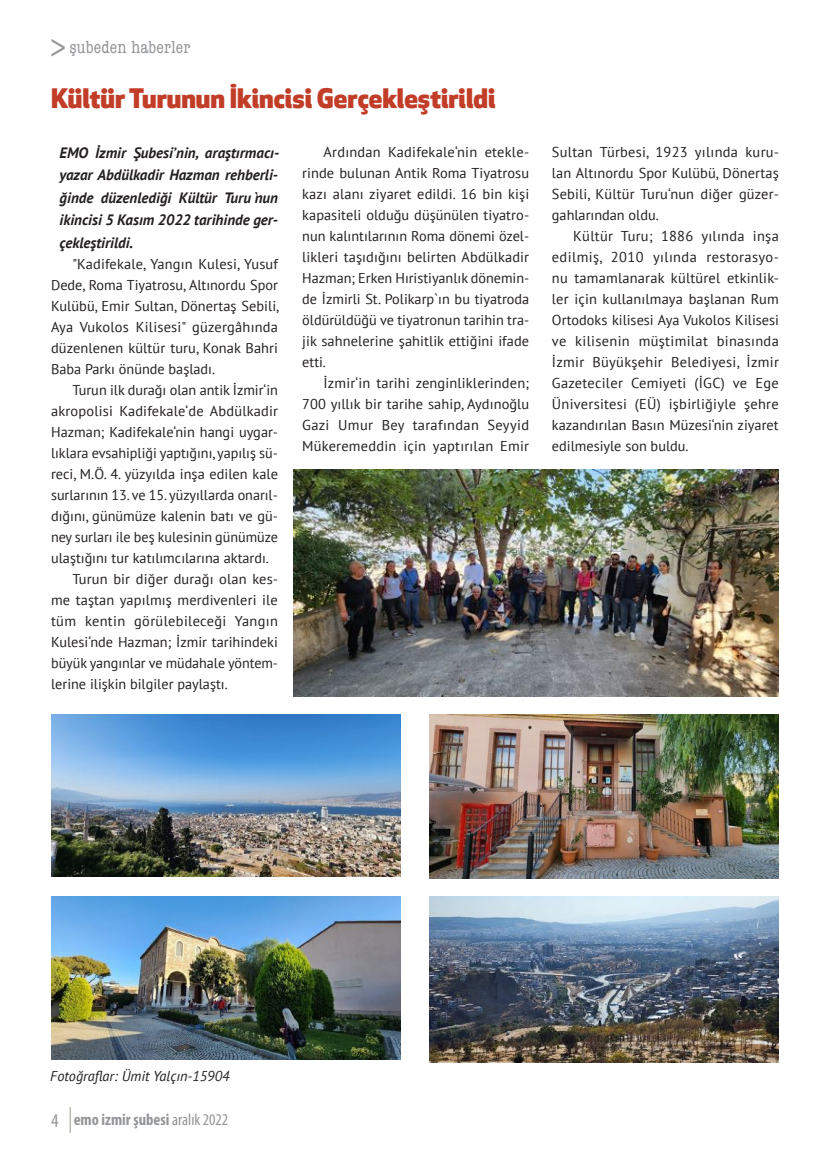
<style>
.page{position:relative;width:830px;height:1170px;background:#fff}
.page>*{position:absolute;margin:0;border:0;box-sizing:border-box;transform-origin:0 0}
.t1{font:800 26.25px "Apex New";color:#c23d28}
.t2{font:condensed 18px "American Typewriter";letter-spacing:.01em;color:#939598}
.t3{font:700 condensed 16.5px "Myriad Pro";color:#939598}
.t4{font:italic 700 15px/22.5px "PT Sans";color:#231f20;text-align:justify}
.t5{font:14.25px/21px "PT Sans";color:#231f20;text-align:justify}
.t6{font:14.25px "PT Sans";letter-spacing:.025em;color:#231f20}
.t7{font:italic 14.25px "PT Sans";color:#231f20}
.s1{font-family:"Apex New";font-stretch:normal;font-size:33px}
.s2{font-weight:400;font-size:19.5px}
.s3{font-weight:400}
</style>
<div class="page">
<svg style="left:70px;top:1107px;width:1px;height:25px"></svg>
<img style="left:293px;top:469px;width:485px;height:227px">
<img style="left:429px;top:896px;width:349px;height:166px">
<img style="left:429px;top:715px;width:349px;height:163px">
<img style="left:51px;top:896px;width:349px;height:163px">
<img style="left:51px;top:715px;width:349px;height:161px">
<p class="t2" style="left:50px;top:37px;width:142px"><span class="s1">&gt;</span>şubeden haberler</p>
<h1 class="t1" style="left:51px;top:80px;width:446px">Kültür Turunun İkincisi Gerçekleştirildi</h1>
<p class="t4" style="left:60px;top:142px;width:221px">EMO İzmir Şubesi’nin, araştırmacı&shy;yazar Abdülkadir Hazman rehberli&shy;ğinde düzenlediği Kültür Turu`nun ikincisi 5 Kasım 2022 tarihinde ger&shy;çekleştirildi.</p>
<p class="t5" style="left:51px;top:254px;width:229px;text-indent:21px">"Kadifekale, Yangın Kulesi, Yusuf Dede, Roma Tiyatrosu, Altınordu Spor Kulübü, Emir Sultan, Dönertaş Sebili, Aya Vukolos Kilisesi" güzergâhında düzenlenen kültür turu, Konak Bahri Baba Parkı önünde başladı.</p>
<p class="t5" style="left:72px;top:380px;width:207px">Turun ilk durağı olan antik İzmir‘in</p>
<p class="t5" style="left:51px;top:401px;width:228px">akropolisi Kadifekale‘de Abdülkadir</p>
<p class="t5" style="left:51px;top:422px;width:228px">Hazman; Kadifekale‘nin hangi uygar-</p>
<p class="t5" style="left:51px;top:443px;width:228px">lıklara evsahipliği yaptığını, yapılış sü-</p>
<p class="t5" style="left:51px;top:464px;width:228px">reci, M.Ö. 4. yüzyılda inşa edilen kale</p>
<p class="t5" style="left:51px;top:485px;width:228px">surlarının 13. ve 15. yüzyıllarda onarıl-</p>
<p class="t5" style="left:51px;top:506px;width:228px">dığını, günümüze kalenin batı ve gü-</p>
<p class="t5" style="left:51px;top:527px;width:228px">ney surları ile beş kulesinin günümüze</p>
<p class="t5" style="left:51px;top:548px;width:219px">ulaştığını tur katılımcılarına aktardı.</p>
<p class="t5" style="left:72px;top:569px;width:207px">Turun bir diğer durağı olan kes-</p>
<p class="t5" style="left:51px;top:590px;width:228px">me taştan yapılmış merdivenleri ile</p>
<p class="t6" style="left:51px;top:613px;width:228px">tüm kentin görülebileceği Yangın</p>
<p class="t5" style="left:51px;top:632px;width:228px">Kulesi‘nde Hazman; İzmir tarihindeki</p>
<p class="t5" style="left:51px;top:653px;width:228px">büyük yangınlar ve müdahale yöntem-</p>
<p class="t5" style="left:51px;top:674px;width:178px">lerine ilişkin bilgiler paylaştı.</p>
<p class="t5" style="left:302px;top:142px;width:228px;text-indent:21px">Ardından Kadifekale‘nin etekle&shy;rinde bulunan Antik Roma Tiyatrosu kazı alanı ziyaret edildi. 16 bin kişi kapasiteli olduğu düşünülen tiyatro&shy;nun kalıntılarının Roma dönemi özel&shy;likleri taşıdığını belirten Abdülkadir Hazman; Erken Hıristiyanlık dönemin&shy;de İzmirli St. Polikarp`ın bu tiyatroda öldürüldüğü ve tiyatronun tarihin tra&shy;jik sahnelerine şahitlik ettiğini ifade etti.</p>
<p class="t5" style="left:302px;top:373px;width:228px;text-indent:21px">İzmir‘in tarihi zenginliklerinden; 700 yıllık bir tarihe sahip, Aydınoğlu Gazi Umur Bey tarafından Seyyid Mükeremeddin için yaptırılan Emir</p>
<p class="t5" style="left:551px;top:142px;width:228px">Sultan Türbesi, 1923 yılında kuru&shy;lan Altınordu Spor Kulübü, Dönertaş Sebili, Kültür Turu‘nun diğer güzer&shy;gahlarından oldu.</p>
<p class="t5" style="left:551px;top:226px;width:228px;text-indent:21px">Kültür Turu; 1886 yılında inşa edilmiş, 2010 yılında restorasyo&shy;nu tamamlanarak kültürel etkinlik&shy;ler için kullanılmaya başlanan Rum Ortodoks kilisesi Aya Vukolos Kilisesi ve kilisenin müştimilat binasında İzmir Büyükşehir Belediyesi, İzmir Gazeteciler Cemiyeti (İGC) ve Ege Üniversitesi (EÜ) işbirliğiyle şehre kazandırılan Basın Müzesi‘nin ziyaret edilmesiyle son buldu.</p>
<p class="t7" style="left:50px;top:1067px;width:180px">Fotoğraflar: Ümit Yalçın-15904</p>
<p class="t3" style="left:51px;top:1109px;width:179px"><span class="s2">4</span> emo izmir şubesi <span class="s3">aralık 2022</span></p>
</div>
